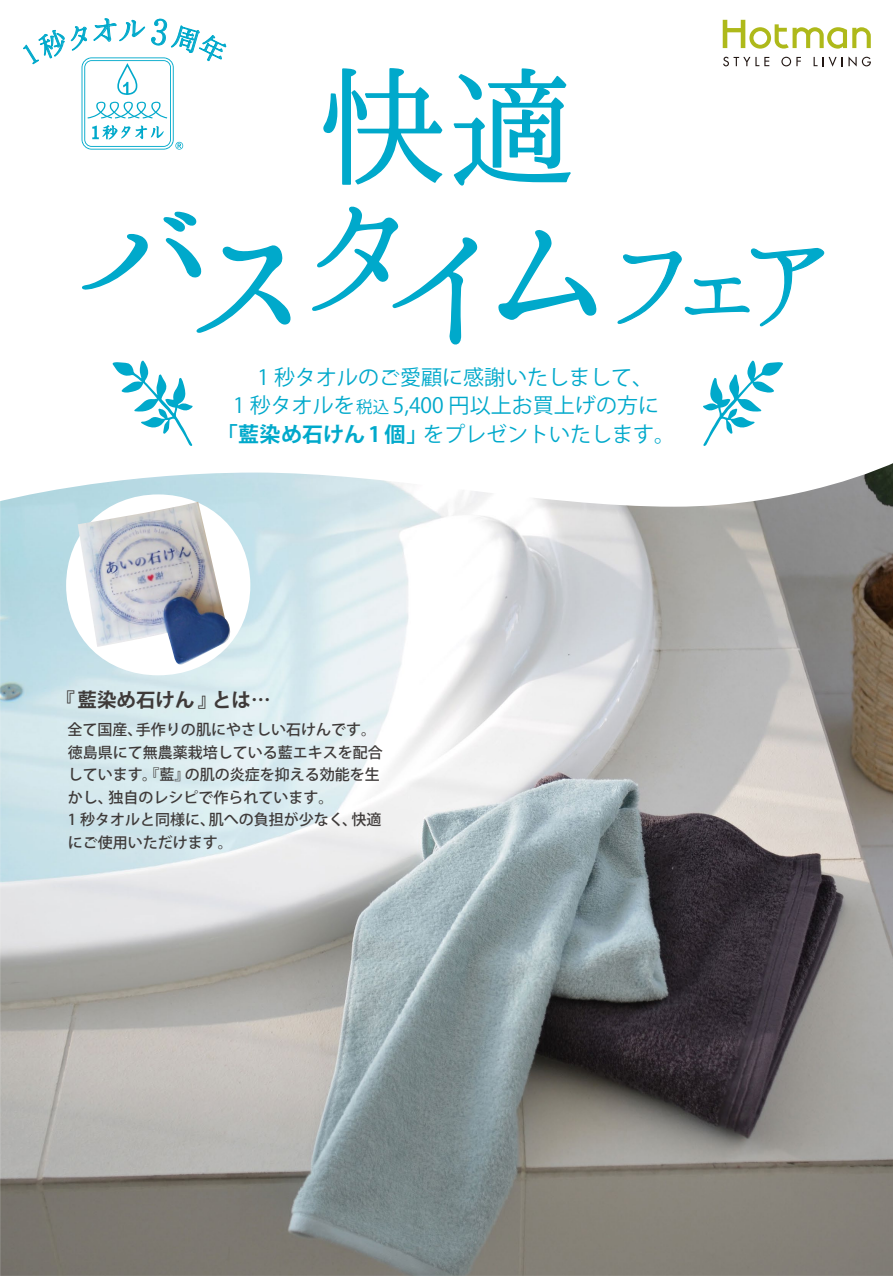
<style>
.page{position:relative;width:893px;height:1276px;background:#fff}
.page>*{position:absolute;margin:0;border:0;box-sizing:border-box;transform-origin:0 0}
.t1{font:131.55px "Hannari Mincho";letter-spacing:-.195em;color:#00a9cb}
.t2{font:128.1px "Hannari Mincho";color:#00a9cb}
.t3{font:21px "Koz Go Pr 6 N";color:#00a9cb}
.t4{font:700 19.5px "Koz Go Pr 6 N";color:#3e3a39}
.t5{font:500 15px/22.5px "Koz Go Pr 6 N";color:#3e3a39}
.s1{font-size:105.9px}
.s2{font-size:94.95px}
.s3{font-size:16.5px}
.s4{font-weight:700}
</style>
<div class="page">
<img style="left:0;top:463px;width:893px;height:813px">
<svg style="left:723px;top:20px;width:148px;height:47px"></svg>
<div style="left:66px;top:494px;width:184px;height:181px;background:#fff;border-radius:50%"></div>
<svg style="left:323px;top:68px;width:120px;height:117px"></svg>
<svg style="left:453px;top:68px;width:118px;height:118px"></svg>
<svg style="left:82px;top:211px;width:209px;height:122px"></svg>
<svg style="left:312px;top:206px;width:165px;height:139px"></svg>
<svg style="left:499px;top:230px;width:98px;height:90px"></svg>
<svg style="left:617px;top:248px;width:208px;height:79px"></svg>
<svg style="left:112px;top:360px;width:81px;height:86px"></svg>
<svg style="left:703px;top:360px;width:80px;height:86px"></svg>
<img style="left:78px;top:502px;width:157px;height:164px">
<svg style="left:23px;top:18px;width:204px;height:132px"></svg>
<h2 class="t2" style="left:319px;top:62px;width:258px">快適</h2>
<h1 class="t1" style="left:78px;top:209px;width:764px">バスタイム<span class="s1">フ</span><span class="s2">ェ</span><span class="s1">ア</span></h1>
<h3 class="t3" style="left:257px;top:365px;width:397px">1 秒タオルのご愛顧に感謝いたしまして、</h3>
<h3 class="t3" style="left:233px;top:393px;width:427px">1 秒タオルを<span class="s3">税込</span> 5,400 円以上お買上げの方に</h3>
<h3 class="t3" style="left:217px;top:422px;width:460px"><span class="s4">「藍染め石けん 1 個」</span>をプレゼントいたします。</h3>
<h3 class="t4" style="left:55px;top:689px;width:217px">『藍染め石けん』とは…</h3>
<p class="t5" style="left:68px;top:719px;width:317px">全て国産、手作りの肌にやさしい石けんです。徳島県にて無農薬栽培している藍エキスを配合しています。『藍』の肌の炎症を抑える効能を生かし、独自のレシピで作られています。<br>1 秒タオルと同様に、肌への負担が少なく、快適にご使用いただけます。</p>
</div>
